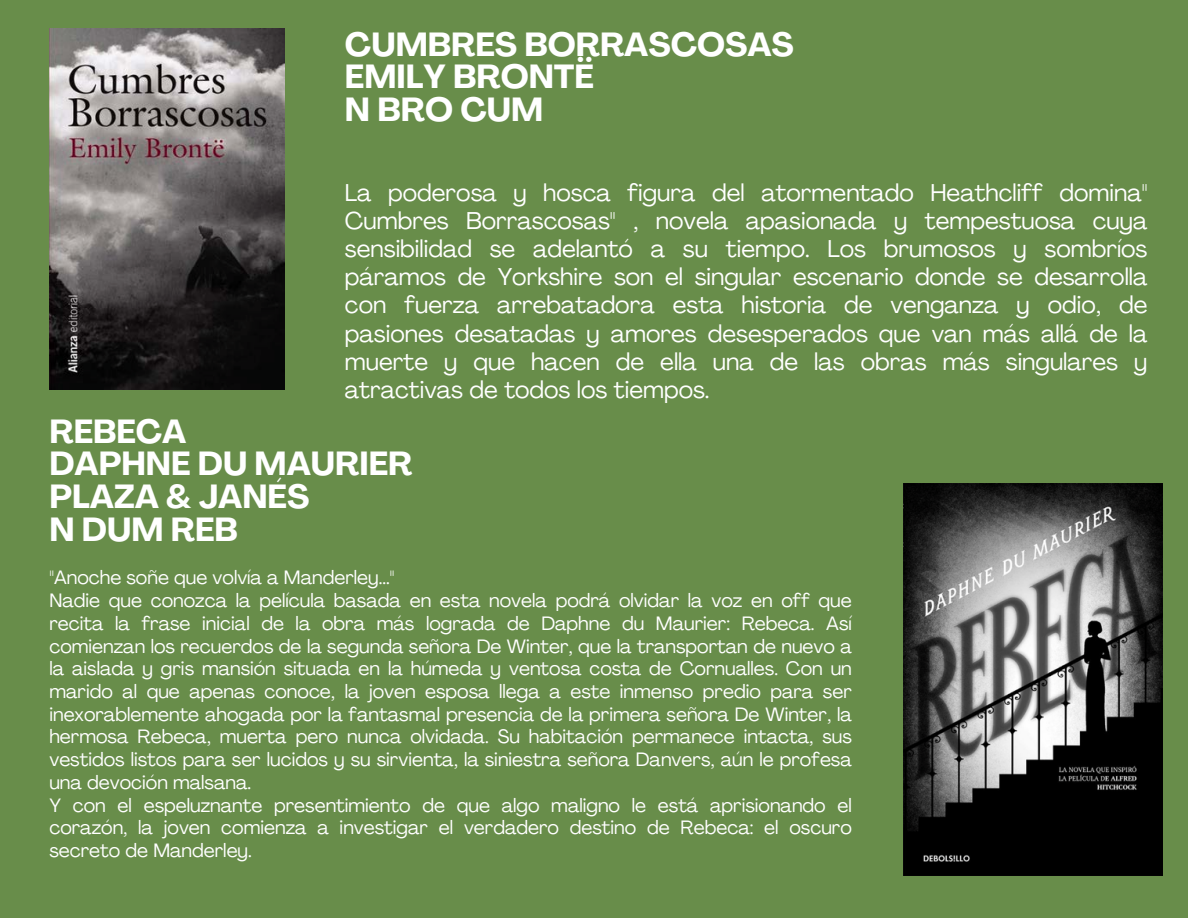
<style>
.page{position:relative;width:1188px;height:918px;background:#688d4a}
.page>*{position:absolute;margin:0;border:0;box-sizing:border-box;transform-origin:0 0}
.t1{font:700 33px/32.7px "Agrandir";color:#fff}
.t2{font:24px/28.2px "Agrandir";color:#fff;text-align:justify}
.t3{font:19.2px/22.6px "Agrandir";color:#fff;text-align:justify}
</style>
<div class="page">
<img style="left:49px;top:29px;width:236px;height:361px">
<img style="left:904px;top:483px;width:258px;height:393px">
<h2 class="t1" style="left:345px;top:31px;width:450px">CUMBRES BORRASCOSAS<br>EMILY BRONTË<br>N BRO CUM</h2>
<h1 class="t2" style="left:345px;top:181px;width:804px">La poderosa y hosca figura del atormentado Heathcliff domina" Cumbres Borrascosas" , novela apasionada y tempestuosa cuya sensibilidad se adelantó a su tiempo. Los brumosos y sombríos páramos de Yorkshire son el singular escenario donde se desarrolla con fuerza arrebatadora esta historia de venganza y odio, de pasiones desatadas y amores desesperados que van más allá de la muerte y que hacen de ella una de las obras más singulares y atractivas de todos los tiempos.</h1>
<h1 class="t1" style="left:49px;top:418px;width:365px">REBECA<br>DAPHNE DU MAURIER<br>PLAZA &amp; JANÉS<br>N DUM REB</h1>
<p class="t3" style="left:49px;top:568px;width:347px">"Anoche soñe que volvía a Manderley..."</p>
<p class="t3" style="left:49px;top:591px;width:804px">Nadie que conozca la película basada en esta novela podrá olvidar la voz en off que recita la frase inicial de la obra más lograda de Daphne du Maurier: Rebeca. Así comienzan los recuerdos de la segunda señora De Winter, que la transportan de nuevo a la aislada y gris mansión situada en la húmeda y ventosa costa de Cornualles. Con un marido al que apenas conoce, la joven esposa llega a este inmenso predio para ser inexorablemente ahogada por la fantasmal presencia de la primera señora De Winter, la hermosa Rebeca, muerta pero nunca olvidada. Su habitación permanece intacta, sus vestidos listos para ser lucidos y su sirvienta, la siniestra señora Danvers, aún le profesa una devoción malsana.</p>
<p class="t3" style="left:49px;top:795px;width:804px">Y con el espeluznante presentimiento de que algo maligno le está aprisionando el corazón, la joven comienza a investigar el verdadero destino de Rebeca: el oscuro secreto de Manderley.</p>
</div>
